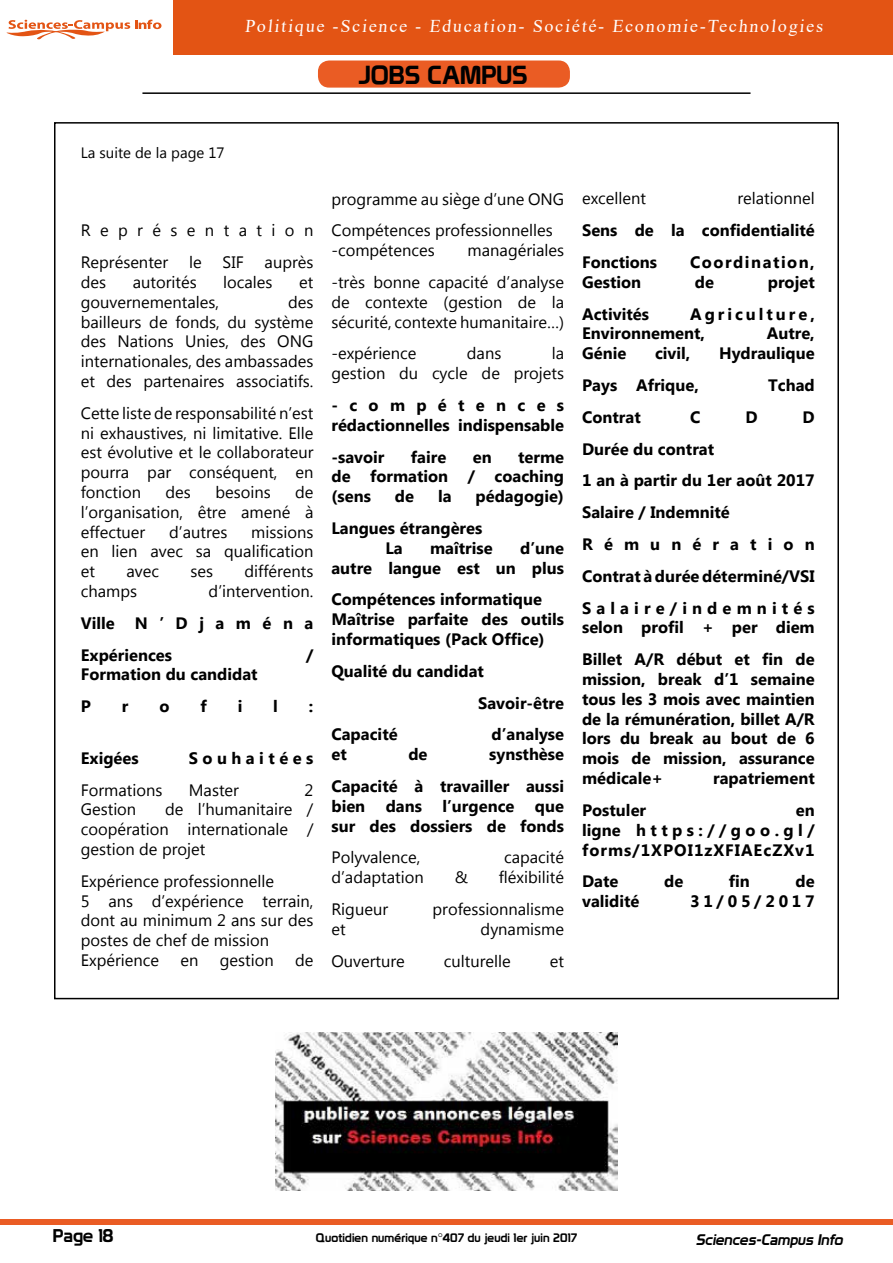
<style>
.page{position:relative;width:893px;height:1263px;background:#fff}
.page>*{position:absolute;margin:0;border:0;box-sizing:border-box;transform-origin:0 0}
.t1{font:25.5px "Prototype";color:#000}
.t2{font:18px "Times New Roman";color:#fff}
.t3{font:18px "Prototype";color:#000}
.t4{font:16.5px/19.8px "Myanmar Text";color:#000;text-align:justify}
.t5{font:700 16.5px/19.8px "Myanmar Text";color:#000}
.t6{font:16.5px/31.8px "Myanmar Text";letter-spacing:.57em;color:#000}
.t7{font:700 16.5px "Myanmar Text";letter-spacing:.09em;color:#000}
.t8{font:700 16.5px "Myanmar Text";letter-spacing:.27em;color:#000}
.t9{font:italic 15px "Prototype";color:#000}
.t10{font:15px "Myanmar Text";color:#000}
.t11{font:12px "Prototype";letter-spacing:.01em;color:#000}
</style>
<div class="page">
<div style="left:1px;top:1219px;width:892px;height:6px;background:#ea5c24"></div>
<svg style="left:6px;top:20px;width:155px;height:20px"></svg>
<div style="left:173px;top:0;width:720px;height:54px;background:#e35414"></div>
<hr style="left:142px;top:92px;width:608px;height:2px;background:#000">
<div style="left:319px;top:61px;width:250px;height:26px;background:#ea5c24;border-radius:11px"></div>
<div style="left:318px;top:61px;width:252px;height:27px;border:2px solid #ea5c24;border-radius:11px"></div>
<img style="left:276px;top:1032px;width:341px;height:159px">
<p class="t2" style="left:245px;top:13px;width:582px">Politique -Science - Education- Société- Economie-Technologies</p>
<h1 class="t1" style="left:359px;top:60px;width:170px">JOBS CAMPUS</h1>
<p class="t10" style="left:81px;top:144px;width:145px">La suite de la page 17</p>
<p class="t6" style="left:81px;top:215px;width:234px">Représentation<br>Représenter</p>
<p class="t4" style="left:189px;top:253px;width:14px">le</p>
<p class="t4" style="left:223px;top:253px;width:23px">SIF</p>
<p class="t4" style="left:265px;top:253px;width:50px">auprès</p>
<p class="t4" style="left:81px;top:272px;width:27px">des</p>
<p class="t4" style="left:133px;top:272px;width:65px">autorités</p>
<p class="t4" style="left:223px;top:272px;width:51px">locales</p>
<p class="t4" style="left:299px;top:272px;width:16px">et</p>
<p class="t4" style="left:81px;top:292px;width:140px">gouvernementales,</p>
<p class="t4" style="left:81px;top:292px;width:234px;text-indent:207px">des bailleurs de fonds, du système des Nations Unies, des ONG internationales, des ambassades et des partenaires associatifs.</p>
<p class="t4" style="left:81px;top:403px;width:234px">Cette liste de responsabilité n’est ni exhaustives, ni limitative. Elle est évolutive et le collaborateur pourra par conséquent, en fonction</p>
<p class="t4" style="left:81px;top:482px;width:234px;text-indent:214px">de l’organisation, être amené à effectuer</p>
<p class="t4" style="left:166px;top:482px;width:27px">des</p>
<p class="t4" style="left:215px;top:482px;width:57px">besoins</p>
<p class="t4" style="left:169px;top:522px;width:60px">d’autres</p>
<p class="t4" style="left:81px;top:522px;width:234px;text-indent:170px">missions en lien avec sa qualification et</p>
<p class="t4" style="left:126px;top:562px;width:34px">avec</p>
<p class="t4" style="left:190px;top:562px;width:24px">ses</p>
<p class="t4" style="left:244px;top:562px;width:70px">différents</p>
<p class="t4" style="left:81px;top:581px;width:58px">champs</p>
<p class="t4" style="left:209px;top:581px;width:106px">d’intervention.</p>
<p class="t5" style="left:81px;top:607px;width:234px;line-height:31.8px">Ville N’Djaména<br>Expériences</p>
<p class="t5" style="left:306px;top:645px;width:9px">/</p>
<p class="t5" style="left:81px;top:659px;width:178px;line-height:31.8px">Formation du candidat<br>P</p>
<p class="t5" style="left:122px;top:697px;width:8px">r</p>
<p class="t5" style="left:159px;top:697px;width:12px">o</p>
<p class="t5" style="left:200px;top:697px;width:8px">f</p>
<p class="t5" style="left:238px;top:697px;width:6px">i</p>
<p class="t5" style="left:273px;top:697px;width:6px">l</p>
<p class="t5" style="left:309px;top:697px;width:6px">:</p>
<p class="t5" style="left:81px;top:748px;width:59px">Exigées</p>
<p class="t8" style="left:189px;top:748px;width:126px">Souhaitées</p>
<p class="t4" style="left:81px;top:780px;width:83px">Formations</p>
<p class="t4" style="left:189px;top:780px;width:52px">Master</p>
<p class="t4" style="left:305px;top:780px;width:10px">2</p>
<p class="t4" style="left:81px;top:800px;width:57px">Gestion</p>
<p class="t4" style="left:81px;top:800px;width:234px;text-indent:84px">de l’humanitaire / coopération internationale / gestion de projet</p>
<p class="t4" style="left:81px;top:871px;width:234px;text-align:left">Expérience professionnelle<br>5 ans d’expérience terrain, dont au minimum 2 ans sur des postes de chef de mission<br>Expérience</p>
<p class="t4" style="left:180px;top:950px;width:19px">en</p>
<p class="t4" style="left:220px;top:950px;width:55px">gestion</p>
<p class="t4" style="left:295px;top:950px;width:20px">de</p>
<p class="t4" style="left:331px;top:183px;width:234px;line-height:31.8px">programme au siège d’une ONG<br>Compétences professionnelles</p>
<p class="t4" style="left:331px;top:241px;width:105px">-compétences</p>
<p class="t4" style="left:331px;top:235px;width:234px;line-height:31.8px;text-align:right">managériales<br>-très bonne capacité d’analyse</p>
<p class="t4" style="left:331px;top:292px;width:234px">de contexte (gestion de la sécurité, contexte humanitaire…)</p>
<p class="t4" style="left:331px;top:344px;width:87px">-expérience</p>
<p class="t4" style="left:467px;top:344px;width:36px">dans</p>
<p class="t4" style="left:331px;top:344px;width:234px;text-align:right">la<br>gestion du cycle de projets</p>
<p class="t5" style="left:331px;top:395px;width:234px">-compétences rédactionnelles indispensable</p>
<p class="t5" style="left:331px;top:447px;width:55px">-savoir</p>
<p class="t5" style="left:411px;top:447px;width:37px">faire</p>
<p class="t5" style="left:473px;top:447px;width:20px">en</p>
<p class="t5" style="left:331px;top:447px;width:234px;text-align:justify;text-indent:187px">terme de formation / coaching (sens</p>
<p class="t5" style="left:331px;top:480px;width:234px;line-height:31.8px;text-indent:144px">pédagogie)<br>Langues étrangères</p>
<p class="t5" style="left:385px;top:538px;width:19px">La</p>
<p class="t5" style="left:430px;top:538px;width:64px">maîtrise</p>
<p class="t5" style="left:395px;top:486px;width:21px">de</p>
<p class="t5" style="left:438px;top:486px;width:15px">la</p>
<p class="t5" style="left:331px;top:538px;width:234px;text-align:right">d’une<br>autre langue est un plus</p>
<p class="t5" style="left:331px;top:590px;width:234px">Compétences informatique<br>Maîtrise parfaite des outils informatiques (Pack Office)</p>
<p class="t5" style="left:331px;top:661px;width:154px">Qualité du candidat</p>
<p class="t5" style="left:478px;top:693px;width:87px">Savoir-être</p>
<p class="t5" style="left:331px;top:725px;width:68px">Capacité</p>
<p class="t5" style="left:492px;top:725px;width:74px">d’analyse</p>
<p class="t5" style="left:331px;top:744px;width:17px">et</p>
<p class="t5" style="left:408px;top:744px;width:21px">de</p>
<p class="t5" style="left:331px;top:738px;width:234px;line-height:31.8px;text-align:right">synsthèse<br>Capacité à travailler aussi</p>
<p class="t5" style="left:331px;top:796px;width:234px">bien dans l’urgence que sur des dossiers de fonds</p>
<p class="t4" style="left:331px;top:848px;width:90px">Polyvalence,</p>
<p class="t4" style="left:504px;top:848px;width:61px">capacité</p>
<p class="t4" style="left:331px;top:867px;width:94px">d’adaptation</p>
<p class="t4" style="left:455px;top:867px;width:15px">&amp;</p>
<p class="t4" style="left:499px;top:867px;width:67px">fléxibilité</p>
<p class="t4" style="left:331px;top:899px;width:58px">Rigueur</p>
<p class="t4" style="left:433px;top:899px;width:133px">professionnalisme</p>
<p class="t4" style="left:331px;top:919px;width:16px">et</p>
<p class="t4" style="left:481px;top:919px;width:85px">dynamisme</p>
<p class="t4" style="left:331px;top:951px;width:75px">Ouverture</p>
<p class="t4" style="left:444px;top:951px;width:68px">culturelle</p>
<p class="t4" style="left:550px;top:951px;width:16px">et</p>
<p class="t4" style="left:582px;top:189px;width:66px">excellent</p>
<p class="t4" style="left:737px;top:189px;width:79px">relationnel</p>
<p class="t5" style="left:582px;top:215px;width:234px;line-height:31.8px">Sens de la confidentialité<br>Fonctions</p>
<p class="t7" style="left:690px;top:253px;width:126px">Coordination,</p>
<p class="t5" style="left:582px;top:272px;width:61px">Gestion</p>
<p class="t5" style="left:695px;top:272px;width:21px">de</p>
<p class="t5" style="left:768px;top:272px;width:48px">projet</p>
<p class="t5" style="left:582px;top:304px;width:68px">Activités</p>
<p class="t5" style="left:582px;top:304px;width:234px;text-indent:108px">Agriculture,<br>Environnement,</p>
<p class="t5" style="left:767px;top:324px;width:49px">Autre,</p>
<p class="t5" style="left:582px;top:344px;width:46px">Génie</p>
<p class="t5" style="left:655px;top:344px;width:37px">civil,</p>
<p class="t5" style="left:719px;top:344px;width:97px">Hydraulique</p>
<p class="t5" style="left:582px;top:375px;width:118px">Pays Afrique,</p>
<p class="t5" style="left:768px;top:375px;width:48px">Tchad</p>
<p class="t5" style="left:582px;top:407px;width:60px">Contrat</p>
<p class="t5" style="left:690px;top:407px;width:12px">C</p>
<p class="t5" style="left:745px;top:407px;width:14px">D</p>
<p class="t5" style="left:803px;top:407px;width:14px">D</p>
<p class="t5" style="left:582px;top:433px;width:234px;line-height:31.8px">Durée du contrat<br>1 an à partir du 1er août 2017<br>Salaire / Indemnité<br>Rémunération<br>Contrat à durée déterminé/VSI<br>Salaire/indemnités</p>
<p class="t5" style="left:582px;top:612px;width:234px;line-height:31.8px">selon profil + per diem<br>Billet A/R début et fin de</p>
<p class="t5" style="left:582px;top:669px;width:234px;text-align:justify">mission, break d’1 semaine tous les 3 mois avec maintien de la rémunération, billet A/R lors du break au bout de 6 mois de mission, assurance médicale+</p>
<p class="t5" style="left:713px;top:768px;width:103px">rapatriement</p>
<p class="t5" style="left:582px;top:800px;width:66px">Postuler</p>
<p class="t5" style="left:582px;top:800px;width:234px;text-align:justify;text-indent:214px">en ligne https://goo.gl/ forms/1XPOI1zXFIAEcZXv1</p>
<p class="t5" style="left:582px;top:872px;width:38px">Date</p>
<p class="t5" style="left:664px;top:872px;width:21px">de</p>
<p class="t5" style="left:729px;top:872px;width:22px">fin</p>
<p class="t5" style="left:796px;top:872px;width:21px">de</p>
<p class="t5" style="left:582px;top:892px;width:59px">validité</p>
<p class="t5" style="left:690px;top:892px;width:126px">31/05/2017</p>
<p class="t3" style="left:53px;top:1225px;width:62px">Page 18</p>
<p class="t11" style="left:316px;top:1230px;width:263px">Quotidien numérique n°407 du jeudi 1er juin 2017</p>
<p class="t9" style="left:696px;top:1231px;width:152px">Sciences-Campus Info</p>
</div>
